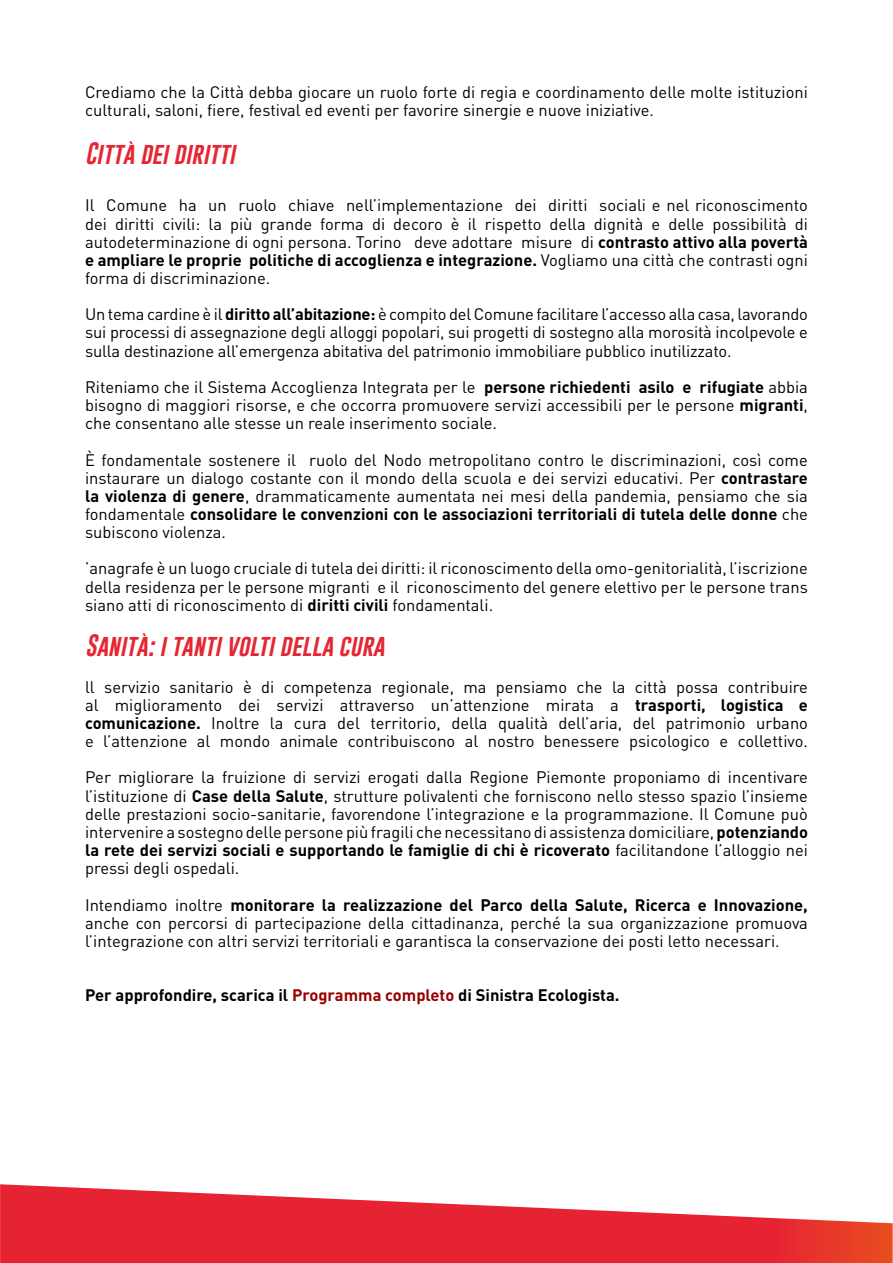
<style>
.page{position:relative;width:893px;height:1263px;background:#fff}
.page>*{position:absolute;margin:0;border:0;box-sizing:border-box;transform-origin:0 0}
.t1{font:italic 22.5px "Gobold";color:#e62633}
.t2{font:16.5px/18.1px "DIN Pro";color:#000;text-align:justify}
.t3{font:700 16.5px "DIN Pro";color:#000}
.s1{font-weight:700}
.s2{color:#980000}
</style>
<div class="page">
<svg style="left:0;top:1184px;width:893px;height:79px"></svg>
<p class="t2" style="left:85px;top:82px;width:724px">Crediamo che la Città debba giocare un ruolo forte di regia e coordinamento delle molte istituzioni culturali, saloni, fiere, festival ed eventi per favorire sinergie e nuove iniziative.</p>
<h1 class="t1" style="left:85px;top:139px;width:151px">CITTÀ DEI DIRITTI</h1>
<p class="t2" style="left:85px;top:196px;width:724px">Il Comune ha un ruolo chiave nell’implementazione dei diritti sociali e nel riconoscimento dei diritti civili: la più grande forma di decoro è il rispetto della dignità e delle possibilità di autodeterminazione di ogni persona. Torino deve adottare misure di <span class="s1">contrasto attivo alla povertà e ampliare le proprie politiche di accoglienza e integrazione.</span> Vogliamo una città che contrasti ogni forma di discriminazione.</p>
<p class="t2" style="left:85px;top:305px;width:724px">Un tema cardine è il <span class="s1">diritto all’abitazione:</span> è compito del Comune facilitare l’accesso alla casa, lavorando sui processi di assegnazione degli alloggi popolari, sui progetti di sostegno alla morosità incolpevole e sulla destinazione all’emergenza abitativa del patrimonio immobiliare pubblico inutilizzato.</p>
<p class="t2" style="left:85px;top:377px;width:724px">Riteniamo che il Sistema Accoglienza Integrata per le <span class="s1">persone richiedenti asilo e rifugiate</span> abbia bisogno di maggiori risorse, e che occorra promuovere servizi accessibili per le persone <span class="s1">migranti</span>, che consentano alle stesse un reale inserimento sociale.</p>
<p class="t2" style="left:85px;top:450px;width:724px">È fondamentale sostenere il ruolo del Nodo metropolitano contro le discriminazioni, così come instaurare un dialogo costante con il mondo della scuola e dei servizi educativi. Per <span class="s1">contrastare la violenza di genere</span>, drammaticamente aumentata nei mesi della pandemia, pensiamo che sia fondamentale <span class="s1">consolidare le convenzioni con le associazioni territoriali di tutela delle donne</span> che subiscono violenza.</p>
<p class="t2" style="left:85px;top:559px;width:724px">’anagrafe è un luogo cruciale di tutela dei diritti: il riconoscimento della omo-genitorialità, l’iscrizione della residenza per le persone migranti e il riconoscimento del genere elettivo per le persone trans siano atti di riconoscimento di <span class="s1">diritti civili</span> fondamentali.</p>
<h1 class="t1" style="left:85px;top:631px;width:301px">SANITÀ: I TANTI VOLTI DELLA CURA</h1>
<p class="t2" style="left:85px;top:677px;width:724px">ll servizio sanitario è di competenza regionale, ma pensiamo che la città possa contribuire al miglioramento dei servizi attraverso un’attenzione mirata a <span class="s1">trasporti, logistica e comunicazione.</span> Inoltre la cura del territorio, della qualità dell’aria, del patrimonio urbano e l’attenzione al mondo animale contribuiscono al nostro benessere psicologico e collettivo.</p>
<p class="t2" style="left:85px;top:768px;width:724px">Per migliorare la fruizione di servizi erogati dalla Regione Piemonte proponiamo di incentivare l’istituzione di <span class="s1">Case della Salute</span>, strutture polivalenti che forniscono nello stesso spazio l’insieme delle prestazioni socio-sanitarie, favorendone l’integrazione e la programmazione. Il Comune può intervenire a sostegno delle persone più fragili che necessitano di assistenza domiciliare, <span class="s1">potenziando la rete dei servizi sociali e supportando le famiglie di chi è ricoverato</span> facilitandone l’alloggio nei pressi degli ospedali.</p>
<p class="t2" style="left:85px;top:895px;width:724px">Intendiamo inoltre <span class="s1">monitorare la realizzazione del Parco della Salute, Ricerca e Innovazione, </span>anche con percorsi di partecipazione della cittadinanza, perché la sua organizzazione promuova l’integrazione con altri servizi territoriali e garantisca la conservazione dei posti letto necessari.</p>
<p class="t3" style="left:85px;top:984px;width:536px">Per approfondire, scarica il <span class="s2">Programma completo</span> di Sinistra Ecologista.</p>
</div>
